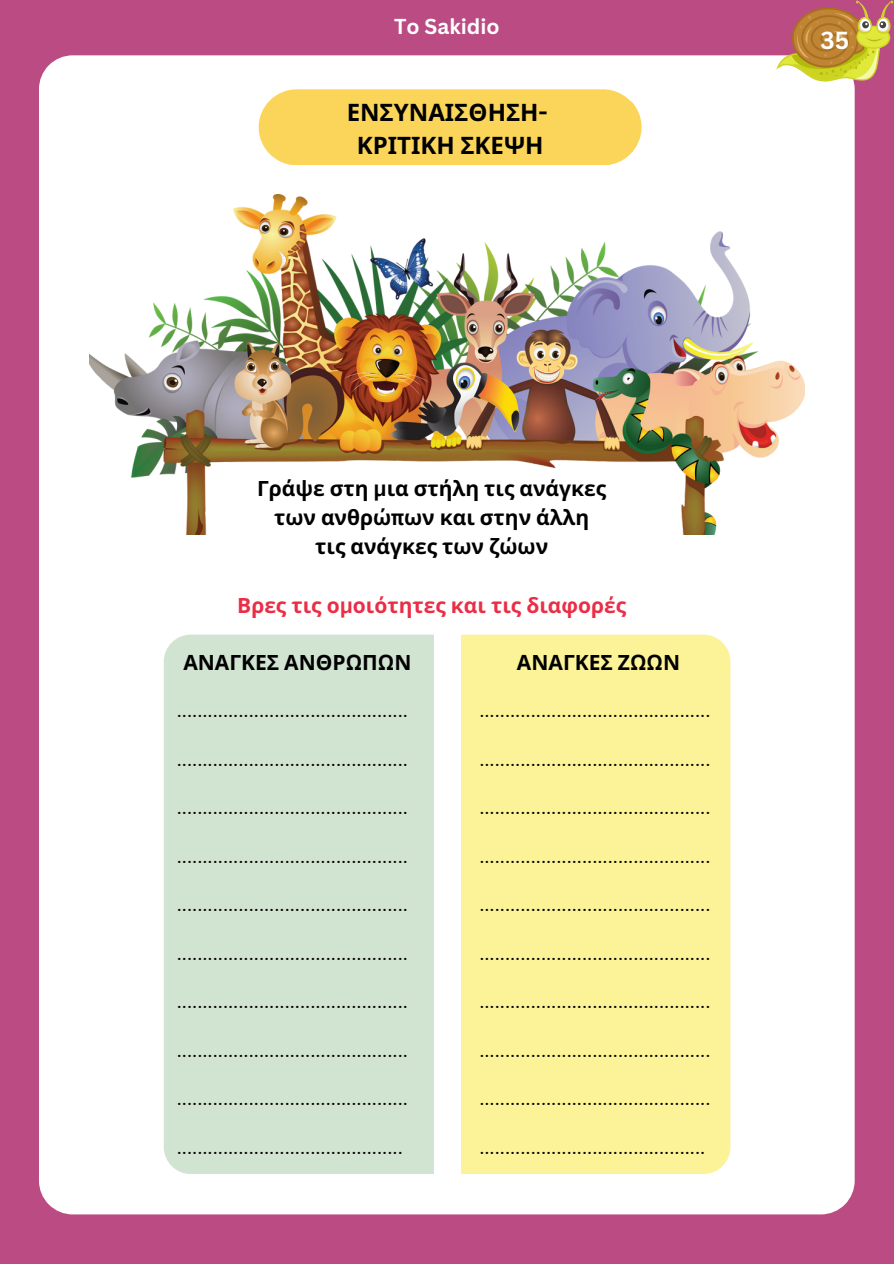
<style>
.page{position:relative;width:894px;height:1264px;background:#fff}
.page>*{position:absolute;margin:0;border:0;box-sizing:border-box;transform-origin:0 0}
.t1{font:700 24px/32.7px "Noto Sans";color:#000;text-align:center}
.t2{font:700 24px "Canva Sans";color:#fff}
.t3{font:700 21px/29.2px "Noto Sans";color:#000;text-align:center}
.t4{font:700 21px "Noto Sans";color:#ea2e46}
.t5{font:700 21px "Canva Sans";color:#fff}
.t6{font:19.5px "Canva Sans";color:#000}
.s1{font-family:"Canva Sans"}
</style>
<div class="page">
<div style="left:0;top:0;width:893px;height:1263px;background:#bb4c83"></div>
<div style="left:39px;top:55px;width:815px;height:1159px;background:#fff"></div>
<img style="left:90px;top:195px;width:714px;height:339px">
<div style="left:460px;top:634px;width:270px;height:539px;background:#fcf297"></div>
<div style="left:164px;top:634px;width:269px;height:539px;background:#d1e3d1"></div>
<svg style="left:460px;top:648px;width:256px;height:512px;background:#fcf3a4"></svg>
<div style="left:177px;top:648px;width:256px;height:512px;background:#d1e3d1"></div>
<div style="left:433px;top:634px;width:27px;height:539px;background:#fff"></div>
<div style="left:258px;top:89px;width:382px;height:76px;background:#fbd55a;border-radius:38px"></div>
<svg style="left:264px;top:100px;width:377px;height:65px"></svg>
<svg style="left:775px;top:1px;width:117px;height:84px"></svg>
<p class="t5" style="left:394px;top:12px;width:107px">To Sakidio</p>
<p class="t1" style="left:346px;top:96px;width:203px">ΕΝΣΥΝΑΙΣΘΗΣΗ<span class="s1">-<br></span>ΚΡΙΤΙΚΗ ΣΚΕΨΗ</p>
<p class="t2" style="left:820px;top:23px;width:30px">35</p>
<p class="t3" style="left:257px;top:473px;width:350px">Γράψε στη <span class="s1">μ</span>ια στήλη τις ανάγκες των ανθρώ<span class="s1">π</span>ων και στην άλλη τις ανάγκες των ζώων</p>
<p class="t4" style="left:237px;top:590px;width:390px">Βρες τις ο<span class="s1">μ</span>οιότητες και τις διαφορές</p>
<p class="t3" style="left:183px;top:647px;width:229px">ΑΝΑΓΚΕΣ ΑΝΘΡ<span class="s1">Ω</span>Π<span class="s1">Ω</span>Ν</p>
<p class="t3" style="left:517px;top:647px;width:165px">ΑΝΑΓΚΕΣ Ζ<span class="s1">ΩΩ</span>Ν</p>
<p class="t6" style="left:177px;top:696px;width:232px">.............................................</p>
<p class="t6" style="left:479px;top:696px;width:232px">.............................................</p>
<p class="t6" style="left:177px;top:745px;width:232px">.............................................</p>
<p class="t6" style="left:479px;top:745px;width:232px">.............................................</p>
<p class="t6" style="left:177px;top:793px;width:232px">.............................................</p>
<p class="t6" style="left:479px;top:793px;width:232px">.............................................</p>
<p class="t6" style="left:177px;top:841px;width:232px">.............................................</p>
<p class="t6" style="left:479px;top:841px;width:232px">.............................................</p>
<p class="t6" style="left:177px;top:890px;width:232px">.............................................</p>
<p class="t6" style="left:479px;top:890px;width:232px">.............................................</p>
<p class="t6" style="left:177px;top:938px;width:232px">.............................................</p>
<p class="t6" style="left:479px;top:938px;width:232px">.............................................</p>
<p class="t6" style="left:177px;top:987px;width:232px">.............................................</p>
<p class="t6" style="left:479px;top:987px;width:232px">.............................................</p>
<p class="t6" style="left:177px;top:1035px;width:232px">.............................................</p>
<p class="t6" style="left:479px;top:1035px;width:232px">.............................................</p>
<p class="t6" style="left:177px;top:1084px;width:232px">.............................................</p>
<p class="t6" style="left:479px;top:1084px;width:232px">.............................................</p>
<p class="t6" style="left:177px;top:1132px;width:227px">............................................</p>
<p class="t6" style="left:479px;top:1132px;width:227px">............................................</p>
</div>
